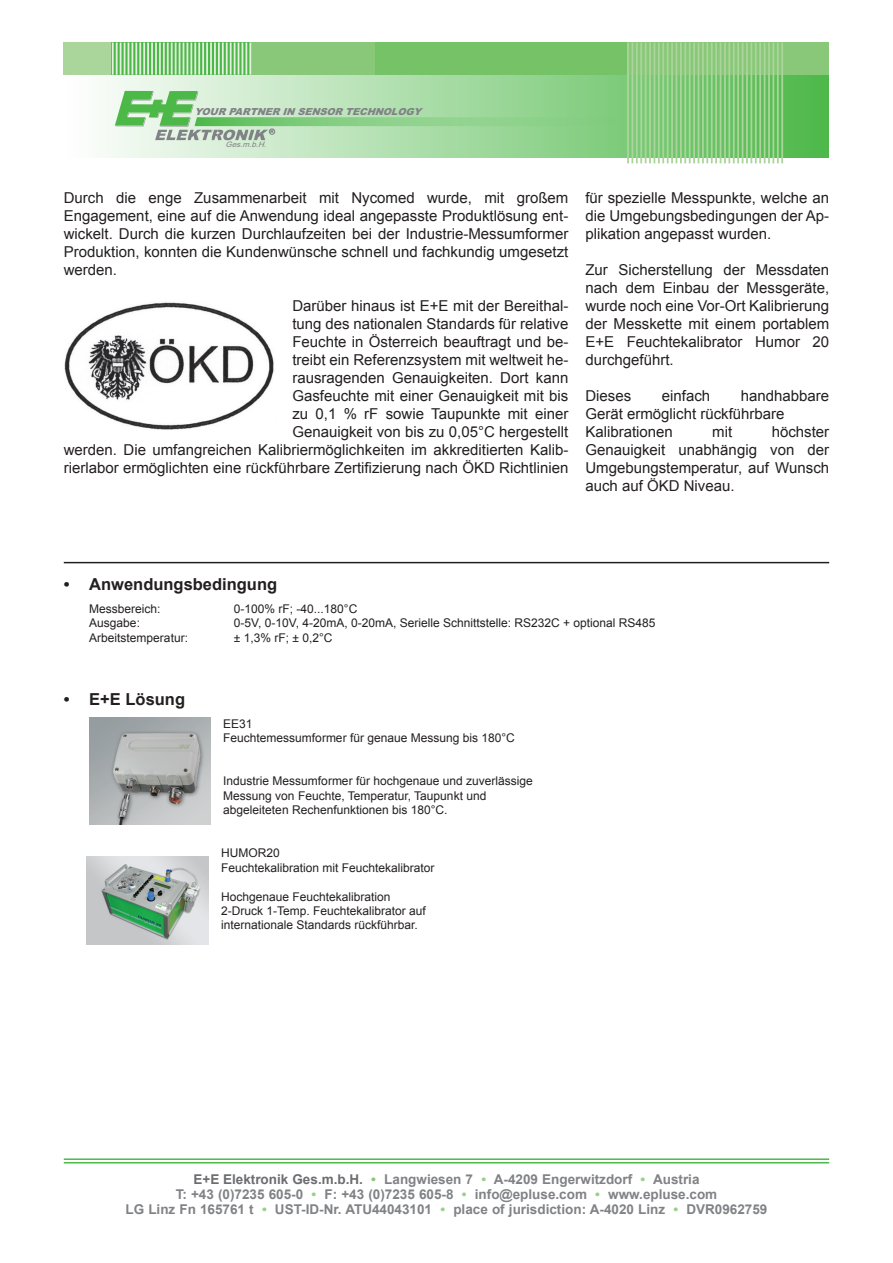
<style>
.page{position:relative;width:893px;height:1263px;background:#fff}
.page>*{position:absolute;margin:0;border:0;box-sizing:border-box;transform-origin:0 0}
.t1{font:700 16.5px "Arial";color:#231f20}
.t2{font:15px/18px "Arial";color:#231f20;text-align:justify}
.t3{font:700 13.5px/15px "Arial";color:#808285;text-align:center}
.t4{font:12px/14.4px "Arial";color:#231f20}
.t5{font:italic 900 9.75px "Arial";color:#808285}
.t6{font:italic 7.5px "Arial";color:#808285;scale:1.06 1}
.t7{font:900 4.8px "Arial";color:#808285}
.s1{color:#6c6d70}
.s2{color:#88c878}
.s3{color:#9acf8a}
</style>
<div class="page">
<img style="left:89px;top:717px;width:122px;height:108px">
<hr style="left:64px;top:562px;width:765px;height:1px;background:#231f20">
<hr style="left:64px;top:1162px;width:765px;height:1px;background:#4eb848">
<hr style="left:64px;top:1158px;width:765px;height:2px;background:#4eb848">
<div style="left:64px;top:43px;width:263px;height:32px;background:#aad59b"></div>
<svg style="left:114px;top:43px;width:135px;height:32px;background:#60bf5b"></svg>
<div style="left:251px;top:43px;width:124px;height:32px;background:#88c878"></div>
<div style="left:383px;top:43px;width:446px;height:32px;background:#88c878"></div>
<hr style="left:112px;top:43px;width:2px;height:32px;background:#e3f0de">
<hr style="left:116px;top:43px;width:2px;height:32px;background:#e3f0de">
<hr style="left:120px;top:43px;width:1px;height:32px;background:#e3f0de">
<hr style="left:124px;top:43px;width:1px;height:32px;background:#e3f0de">
<hr style="left:128px;top:43px;width:1px;height:32px;background:#e3f0de">
<hr style="left:131px;top:43px;width:2px;height:32px;background:#e3f0de">
<hr style="left:135px;top:43px;width:2px;height:32px;background:#e3f0de">
<hr style="left:139px;top:43px;width:2px;height:32px;background:#e3f0de">
<hr style="left:143px;top:43px;width:2px;height:32px;background:#e3f0de">
<hr style="left:147px;top:43px;width:2px;height:32px;background:#e3f0de">
<hr style="left:151px;top:43px;width:2px;height:32px;background:#e3f0de">
<hr style="left:155px;top:43px;width:2px;height:32px;background:#e3f0de">
<hr style="left:159px;top:43px;width:2px;height:32px;background:#e3f0de">
<hr style="left:163px;top:43px;width:2px;height:32px;background:#e3f0de">
<hr style="left:167px;top:43px;width:2px;height:32px;background:#e3f0de">
<hr style="left:171px;top:43px;width:2px;height:32px;background:#e3f0de">
<hr style="left:175px;top:43px;width:2px;height:32px;background:#e3f0de">
<hr style="left:179px;top:43px;width:1px;height:32px;background:#e3f0de">
<hr style="left:183px;top:43px;width:1px;height:32px;background:#e3f0de">
<hr style="left:187px;top:43px;width:1px;height:32px;background:#e3f0de">
<hr style="left:190px;top:43px;width:2px;height:32px;background:#e3f0de">
<hr style="left:194px;top:43px;width:2px;height:32px;background:#e3f0de">
<hr style="left:198px;top:43px;width:2px;height:32px;background:#e3f0de">
<hr style="left:202px;top:43px;width:2px;height:32px;background:#e3f0de">
<hr style="left:206px;top:43px;width:2px;height:32px;background:#e3f0de">
<hr style="left:210px;top:43px;width:2px;height:32px;background:#e3f0de">
<hr style="left:214px;top:43px;width:2px;height:32px;background:#e3f0de">
<hr style="left:218px;top:43px;width:2px;height:32px;background:#e3f0de">
<hr style="left:222px;top:43px;width:2px;height:32px;background:#e3f0de">
<hr style="left:226px;top:43px;width:2px;height:32px;background:#e3f0de">
<hr style="left:230px;top:43px;width:2px;height:32px;background:#e3f0de">
<hr style="left:234px;top:43px;width:1px;height:32px;background:#e3f0de">
<hr style="left:238px;top:43px;width:1px;height:32px;background:#e3f0de">
<hr style="left:242px;top:43px;width:1px;height:32px;background:#e3f0de">
<hr style="left:245px;top:43px;width:2px;height:32px;background:#e3f0de">
<hr style="left:249px;top:43px;width:2px;height:32px;background:#e3f0de">
<div style="left:375px;top:43px;width:252px;height:32px;background:#76c266"></div>
<div style="left:64px;top:75px;width:765px;height:82px;background:linear-gradient(to right,#fefefe,#4fb94b)"></div>
<hr style="left:627px;top:43px;width:2px;height:120px;background:#aad59b">
<hr style="left:631px;top:43px;width:2px;height:120px;background:#aad59b">
<hr style="left:636px;top:43px;width:2px;height:120px;background:#aad59b">
<hr style="left:640px;top:43px;width:2px;height:120px;background:#aad59b">
<hr style="left:645px;top:43px;width:1px;height:120px;background:#aad59b">
<hr style="left:649px;top:43px;width:2px;height:120px;background:#aad59b">
<hr style="left:653px;top:43px;width:2px;height:120px;background:#aad59b">
<hr style="left:658px;top:43px;width:2px;height:120px;background:#aad59b">
<hr style="left:662px;top:43px;width:2px;height:120px;background:#aad59b">
<hr style="left:667px;top:43px;width:2px;height:120px;background:#aad59b">
<hr style="left:671px;top:43px;width:2px;height:120px;background:#aad59b">
<hr style="left:676px;top:43px;width:1px;height:120px;background:#aad59b">
<hr style="left:680px;top:43px;width:2px;height:120px;background:#aad59b">
<hr style="left:684px;top:43px;width:2px;height:120px;background:#aad59b">
<hr style="left:689px;top:43px;width:2px;height:120px;background:#aad59b">
<hr style="left:693px;top:43px;width:2px;height:120px;background:#aad59b">
<hr style="left:698px;top:43px;width:1px;height:120px;background:#aad59b">
<hr style="left:702px;top:43px;width:2px;height:120px;background:#aad59b">
<hr style="left:706px;top:43px;width:2px;height:120px;background:#aad59b">
<hr style="left:711px;top:43px;width:2px;height:120px;background:#aad59b">
<hr style="left:715px;top:43px;width:2px;height:120px;background:#aad59b">
<hr style="left:720px;top:43px;width:1px;height:120px;background:#aad59b">
<hr style="left:724px;top:43px;width:2px;height:120px;background:#aad59b">
<hr style="left:728px;top:43px;width:2px;height:120px;background:#aad59b">
<hr style="left:733px;top:43px;width:2px;height:120px;background:#aad59b">
<hr style="left:737px;top:43px;width:2px;height:120px;background:#aad59b">
<hr style="left:742px;top:43px;width:1px;height:120px;background:#aad59b">
<hr style="left:746px;top:43px;width:2px;height:120px;background:#aad59b">
<hr style="left:750px;top:43px;width:2px;height:120px;background:#aad59b">
<hr style="left:755px;top:43px;width:2px;height:120px;background:#aad59b">
<hr style="left:759px;top:43px;width:2px;height:120px;background:#aad59b">
<hr style="left:764px;top:43px;width:1px;height:120px;background:#aad59b">
<hr style="left:768px;top:43px;width:2px;height:120px;background:#aad59b">
<hr style="left:772px;top:43px;width:2px;height:120px;background:#aad59b">
<hr style="left:777px;top:43px;width:2px;height:120px;background:#aad59b">
<hr style="left:781px;top:43px;width:2px;height:120px;background:#aad59b">
<svg style="left:115px;top:91px;width:510px;height:49px;background:#a3d8a1"></svg>
<img style="left:64px;top:302px;width:210px;height:128px">
<img style="left:87px;top:856px;width:121px;height:88px">
<p class="t5" style="left:195px;top:105px;width:232px">YOURPARTNERINSENSORTECHNOLOGY</p>
<p class="t7" style="left:270px;top:128px;width:5px">R</p>
<p class="t6" style="left:226px;top:139px;width:42px">Ges.m.b.H.</p>
<p class="t2" style="left:64px;top:189px;width:506px">Durch die enge Zusammenarbeit mit Nycomed wurde, mit großem Engagement, eine auf die Anwendung ideal angepasste Produktlösung ent&shy;wickelt. Durch die kurzen Durchlaufzeiten bei der Industrie-Messumformer Produktion, konnten die Kundenwünsche schnell und fachkundig umgesetzt werden.</p>
<p class="t2" style="left:64px;top:297px;width:506px;text-align:right">Darüber hinaus ist E+E mit der Bereithal-<br>tung des nationalen Standards für relative<br>Feuchte in Österreich beauftragt und be-<br>treibt ein Referenzsystem mit weltweit he-<br>rausragenden Genauigkeiten. Dort kann<br>Gasfeuchte mit einer Genauigkeit mit bis<br>zu 0,1 % rF sowie Taupunkte mit einer<br>Genauigkeit von bis zu 0,05°C hergestellt<br>werden. Die umfangreichen Kalibriermöglichkeiten im akkreditierten Kalib&shy;rierlabor ermöglichten eine rückführbare Zertifizierung nach ÖKD Richtlinien</p>
<p class="t2" style="left:585px;top:189px;width:245px">für spezielle Messpunkte, welche an die Umgebungsbedingungen der Ap&shy;plikation angepasst wurden.</p>
<p class="t2" style="left:585px;top:261px;width:245px">Zur Sicherstellung der Messdaten nach dem Einbau der Messgeräte, wurde noch eine Vor-Ort Kalibrierung der Messkette mit einem portablem E+E Feuchtekalibrator Humor 20 durchgeführt.</p>
<p class="t2" style="left:585px;top:387px;width:47px">Dieses</p>
<p class="t2" style="left:662px;top:387px;width:50px">einfach</p>
<p class="t2" style="left:585px;top:387px;width:245px;text-align:left;text-indent:155px">handhabbare<br>Gerät ermöglicht rückführbare<br>Kalibrationen</p>
<p class="t2" style="left:585px;top:423px;width:245px;text-indent:186px">höchster Genauigkeit unabhängig von der Umgebungstemperatur, auf Wunsch auch auf ÖKD Niveau.</p>
<p class="t2" style="left:712px;top:423px;width:21px">mit</p>
<p class="t1" style="left:64px;top:573px;width:215px">• Anwendungsbedingung</p>
<p class="t4" style="left:89px;top:602px;width:73px">Messbereich:</p>
<p class="t4" style="left:234px;top:602px;width:125px">0-100% rF; -40...180°C</p>
<p class="t4" style="left:89px;top:616px;width:52px">Ausgabe:</p>
<p class="t4" style="left:234px;top:616px;width:423px">0-5V, 0-10V, 4-20mA, 0-20mA, Serielle Schnittstelle: RS232C + optional RS485</p>
<p class="t4" style="left:89px;top:631px;width:100px">Arbeitstemperatur:</p>
<p class="t4" style="left:234px;top:631px;width:100px">± 1,3% rF; ± 0,2°C</p>
<p class="t1" style="left:64px;top:688px;width:123px">• E+E Lösung</p>
<p class="t4" style="left:223px;top:716px;width:293px">EE31<br>Feuchtemessumformer für genaue Messung bis 180°C</p>
<p class="t4" style="left:223px;top:774px;width:311px">Industrie Messumformer für hochgenaue und zuverlässige<br>Messung von Feuchte, Temperatur, Taupunkt und abgeleiteten Rechenfunktionen bis 180°C.</p>
<p class="t4" style="left:221px;top:846px;width:215px">HUMOR20<br>Feuchtekalibration mit Feuchtekalibrator</p>
<p class="t4" style="left:221px;top:889px;width:206px">Hochgenaue Feuchtekalibration<br>2-Druck 1-Temp. Feuchtekalibrator auf internationale Standards rückführbar.</p>
<p class="t3" style="left:125px;top:1172px;width:643px"><span class="s1">E+E Elektronik Ges.m.b.H.</span> <span class="s2">•</span> Langwiesen 7 <span class="s3">•</span> A-4209 Engerwitzdorf <span class="s3">•</span> Austria<br>T: +43 (0)7235 605-0 <span class="s3">•</span> F: +43 (0)7235 605-8 <span class="s3">•</span> info@epluse.com <span class="s3">•</span> www.epluse.com<br>LG Linz Fn 165761 t <span class="s3">•</span> UST-ID-Nr. ATU44043101 <span class="s3">•</span> place of jurisdiction: A-4020 Linz <span class="s3">•</span> DVR0962759</p>
</div>
